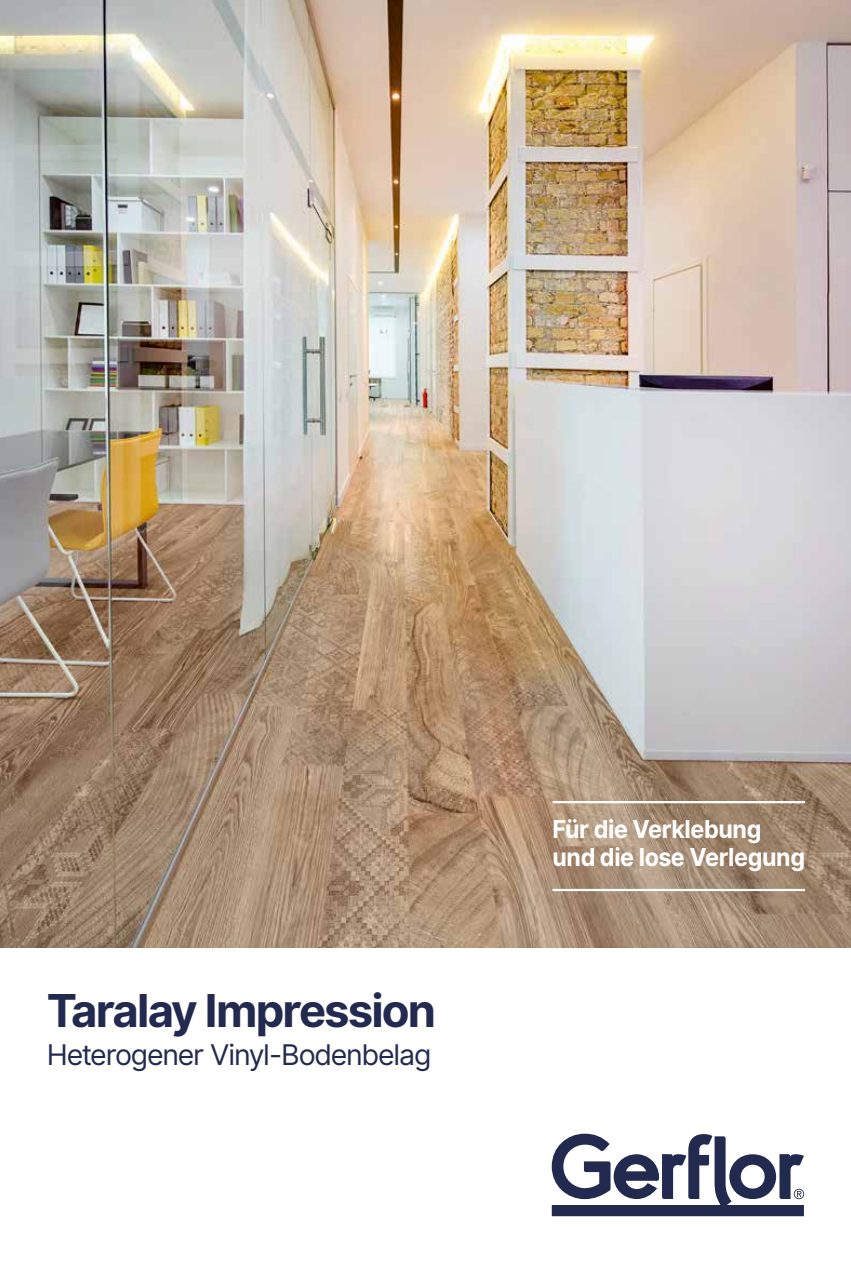
<style>
.page{position:relative;width:851px;height:1263px;background:#fff}
.page>*{position:absolute;margin:0;border:0;box-sizing:border-box;transform-origin:0 0}
.t1{font:700 45.3px "Inter";letter-spacing:-.04em;color:#232a50}
.t2{font:28.5px "Inter";letter-spacing:-.04em;color:#232a50}
.t3{font:700 24.75px/28.5px "Inter";letter-spacing:-.015em;color:#fff;scale:.94 1}
</style>
<div class="page">
<img style="left:0;top:0;width:850px;height:947px">
<svg style="left:551px;top:1134px;width:253px;height:82px"></svg>
<hr style="left:552px;top:801px;width:252px;height:2px;background:#fff">
<hr style="left:552px;top:889px;width:252px;height:2px;background:#fff">
<h1 class="t1" style="left:47px;top:978px;width:391px">Taralay Impression</h1>
<p class="t2" style="left:47px;top:1034px;width:386px">Heterogener Vinyl-Bodenbelag</p>
<p class="t3" style="left:552px;top:815px;width:270px">Für die Verklebung und die lose Verlegung</p>
</div>
